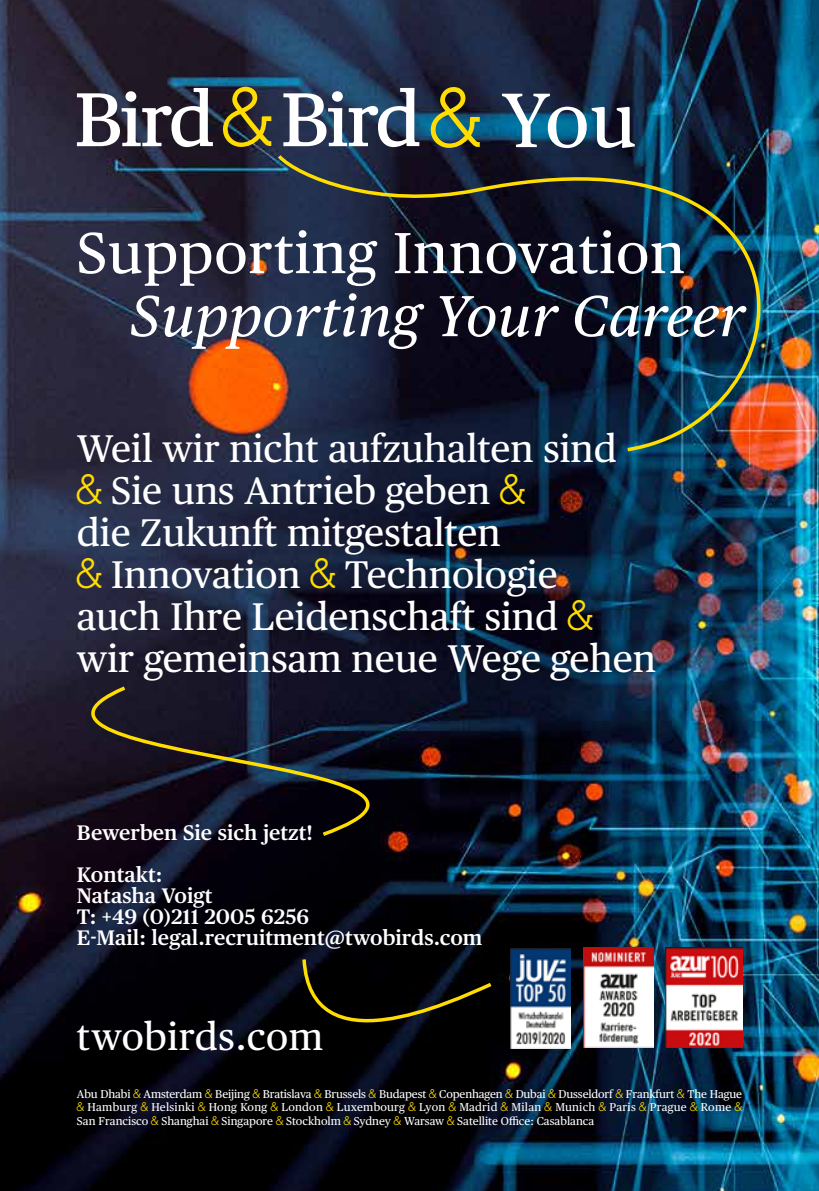
<style>
.page{position:relative;width:819px;height:1191px;background:#fff}
.page>*{position:absolute;margin:0;border:0;box-sizing:border-box;transform-origin:0 0}
.t1{font:77px "Publico Text";color:#fff}
.t2{font:57.75px "Publico Text";letter-spacing:.015em;color:#fff}
.t3{font:italic 57.75px "Publico Text";letter-spacing:.015em;color:#fff}
.t4{font:38.5px/42px "Publico Text";color:#fff}
.t5{font:600 21px/21px "Publico Text";color:#fff}
.t6{font:11.38px/13.7px "Publico Text";color:#fff;text-align:justify}
.s1{font-family:"Bird and Bird Ampersand";color:#fd0}
</style>
<div class="page">
<img style="left:0;top:0;width:819px;height:1191px">
<img style="left:274px;top:114px;width:545px;height:339px">
<svg style="left:300px;top:955px;width:195px;height:113px"></svg>
<img style="left:510px;top:948px;width:60px;height:100px">
<img style="left:665px;top:948px;width:77px;height:99px">
<img style="left:583px;top:948px;width:70px;height:99px">
<svg style="left:0;top:683px;width:526px;height:155px"></svg>
<svg style="left:77px;top:88px;width:136px;height:59px"></svg>
<svg style="left:283px;top:88px;width:136px;height:59px"></svg>
<svg style="left:222px;top:87px;width:49px;height:60px"></svg>
<h1 class="t1" style="left:430px;top:62px;width:207px"><span class="s1">&amp;</span> You</h1>
<h2 class="t2" style="left:77px;top:209px;width:609px">Supporting Innovation</h2>
<h2 class="t3" style="left:131px;top:272px;width:616px">Supporting Your Career</h2>
<h3 class="t4" style="left:77px;top:425px;width:580px">Weil wir nicht aufzuhalten sind<br><span class="s1">&amp;</span> Sie uns Antrieb geben <span class="s1">&amp;<br></span>die Zukunft mitgestalten<br><span class="s1">&amp;</span> Innovation <span class="s1">&amp;</span> Technologie<br>auch Ihre Leidenschaft sind <span class="s1">&amp; </span>wir gemeinsam neue Wege gehen</h3>
<h3 class="t5" style="left:77px;top:810px;width:237px;line-height:42px">Bewerben Sie sich jetzt!<br>Kontakt:</h3>
<h3 class="t5" style="left:77px;top:884px;width:407px">Natasha Voigt<br>T: +49 (0)211 2005 6256<br>E-Mail: legal.recruitment@twobirds.com</h3>
<h3 class="t4" style="left:77px;top:1013px;width:248px">twobirds.com</h3>
<p class="t6" style="left:77px;top:1086px;width:666px">Abu Dhabi <span class="s1">&amp;</span> Amsterdam <span class="s1">&amp;</span> Beijing <span class="s1">&amp;</span> Bratislava <span class="s1">&amp;</span> Brussels <span class="s1">&amp;</span> Budapest <span class="s1">&amp;</span> Copenhagen <span class="s1">&amp;</span> Dubai <span class="s1">&amp;</span> Dusseldorf <span class="s1">&amp;</span> Frankfurt <span class="s1">&amp;</span> The Hague <span class="s1">&amp;</span> Hamburg <span class="s1">&amp;</span> Helsinki <span class="s1">&amp;</span> Hong Kong <span class="s1">&amp;</span> London <span class="s1">&amp;</span> Luxembourg <span class="s1">&amp;</span> Lyon <span class="s1">&amp;</span> Madrid <span class="s1">&amp;</span> Milan <span class="s1">&amp;</span> Munich <span class="s1">&amp;</span> Paris <span class="s1">&amp;</span> Prague <span class="s1">&amp;</span> Rome <span class="s1">&amp; </span>San Francisco <span class="s1">&amp;</span> Shanghai <span class="s1">&amp;</span> Singapore <span class="s1">&amp;</span> Stockholm <span class="s1">&amp;</span> Sydney <span class="s1">&amp;</span> Warsaw <span class="s1">&amp;</span> Satellite Office: Casablanca</p>
</div>
